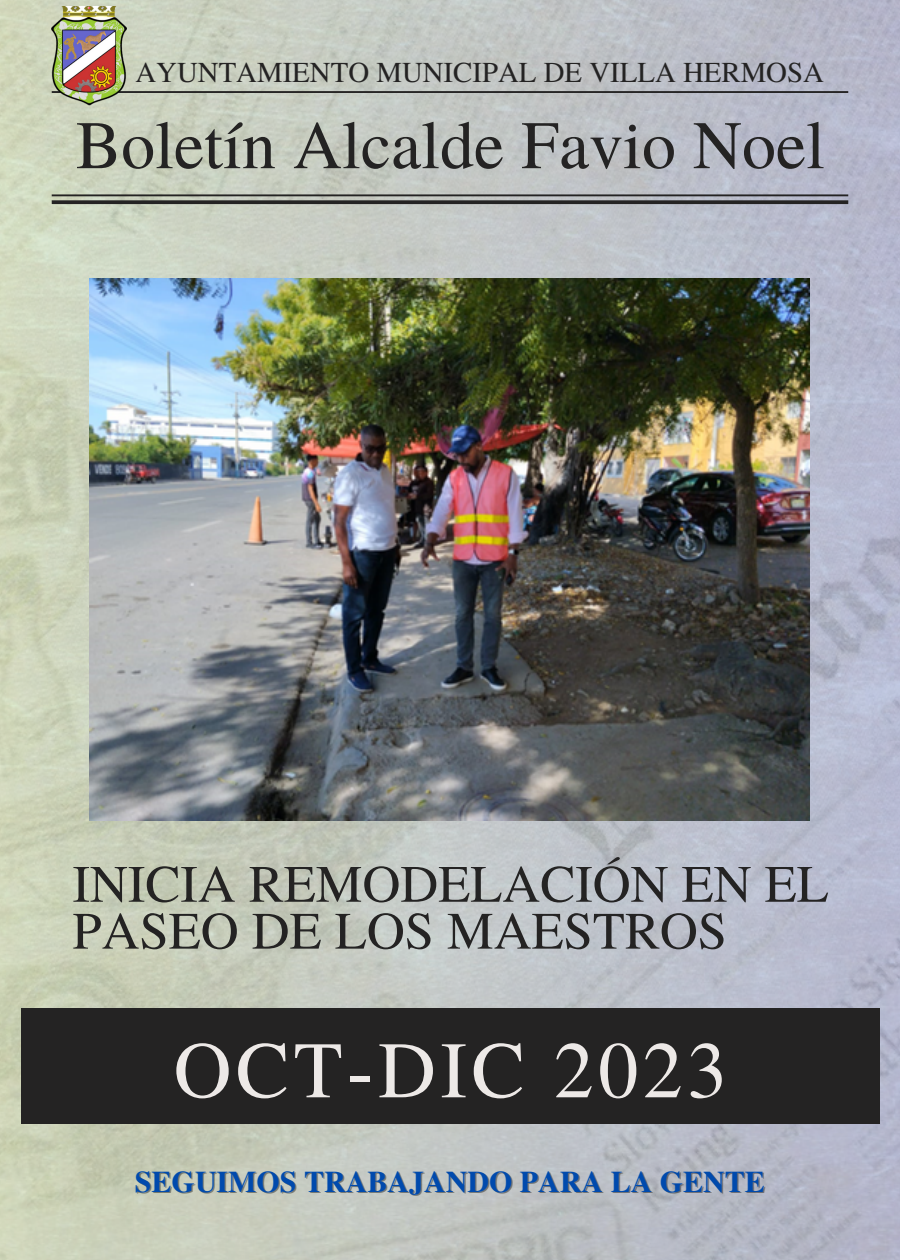
<style>
.page{position:relative;width:900px;height:1260px;background:#fff}
.page>*{position:absolute;margin:0;border:0;box-sizing:border-box;transform-origin:0 0}
.t1{font:80px "Te X Gyre Termes";letter-spacing:.055em;color:#ede9e7}
.t2{font:68px "Te X Gyre Termes";color:#242323}
.t3{font:52.5px/47px "Te X Gyre Termes";color:#242323}
.t4{font:700 30px "Te X Gyre Termes";color:#004aad}
.t5{font:28.75px "Te X Gyre Termes";color:#242323}
</style>
<div class="page">
<img style="left:0;top:0;width:900px;height:1260px">
<hr style="left:52px;top:91px;width:796px;height:2px;background:#242323">
<svg style="left:52px;top:200px;width:796px;height:4px;background:#303030"></svg>
<hr style="left:52px;top:194px;width:796px;height:2px;background:#242323">
<div style="left:21px;top:1009px;width:859px;height:115px;background:#242323"></div>
<img style="left:52px;top:6px;width:75px;height:100px">
<img style="left:90px;top:278px;width:720px;height:542px">
<p class="t5" style="left:135px;top:51px;width:690px">AYUNTAMIENTO MUNICIPAL DE VILLA HERMOSA</p>
<p class="t2" style="left:76px;top:96px;width:751px">Boletín Alcalde Favio Noel</p>
<p class="t3" style="left:72px;top:858px;width:758px">INICIA REMODELACIÓN EN EL<br>PASEO DE LOS MAESTROS</p>
<p class="t1" style="left:174px;top:1013px;width:555px">OCT-DIC 2023</p>
<p class="t4" style="left:135px;top:1159px;width:632px">SEGUIMOS TRABAJANDO PARA LA GENTE</p>
</div>
